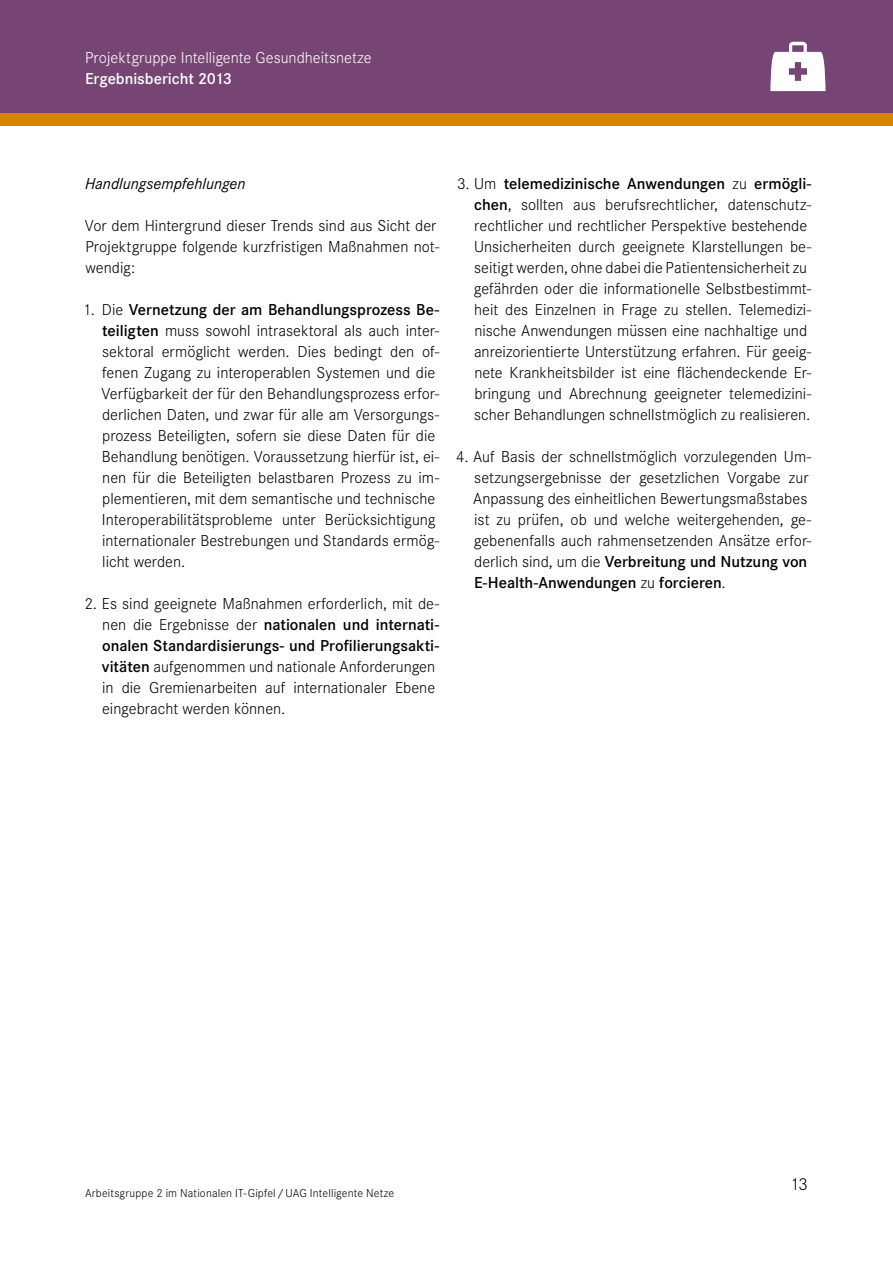
<style>
.page{position:relative;width:893px;height:1263px;background:#fff}
.page>*{position:absolute;margin:0;border:0;box-sizing:border-box;transform-origin:0 0}
.t1{font:300 18px "Corporate S";color:#000}
.t2{font:300 16.5px/21px "Corporate S";color:#000}
.t3{font:300 16.5px "Corporate S";color:#fff}
.t4{font:italic 16.5px "Corporate S";color:#000}
.t5{font:600 16.5px "Corporate S";color:#fff}
.t6{font:300 12px "Corporate S";letter-spacing:.015em;color:#000}
.s1{font-weight:600}
</style>
<div class="page">
<div style="left:446px;top:0;width:447px;height:120px;background:#774574"></div>
<div style="left:0;top:0;width:446px;height:120px;background:#774574"></div>
<div style="left:0;top:113px;width:893px;height:13px;background:#d78200"></div>
<svg style="left:770px;top:42px;width:55px;height:49px"></svg>
<p class="t3" style="left:85px;top:49px;width:288px">Projektgruppe Intelligente Gesundheitsnetze</p>
<p class="t5" style="left:85px;top:69px;width:149px">Ergebnisbericht 2013</p>
<p class="t4" style="left:85px;top:174px;width:162px">Handlungsempfehlungen</p>
<p class="t2" style="left:85px;top:215px;width:356px">Vor dem Hintergrund dieser Trends sind aus Sicht der<br>Projektgruppe folgende kurzfristigen Maßnahmen not&shy;wendig:</p>
<p class="t2" style="left:101px;top:299px;width:339px;text-indent:-18px">1. Die <span class="s1">Vernetzung der am Behandlungsprozess Be&shy;teiligten</span> muss sowohl intrasektoral als auch inter&shy;sektoral ermöglicht werden. Dies bedingt den of&shy;fenen Zugang zu interoperablen Systemen und die Verfügbarkeit der für den Behandlungsprozess erfor&shy;derlichen Daten, und zwar für alle am Versorgungs&shy;prozess Beteiligten, sofern sie diese Daten für die Behandlung benötigen. Voraussetzung hierfür ist, ei&shy;nen für die Beteiligten belastbaren Prozess zu im&shy;plementieren, mit dem semantische und technische Interoperabilitätsprobleme unter Berücksichtigung internationaler Bestrebungen und Standards ermög&shy;licht werden.</p>
<p class="t2" style="left:102px;top:593px;width:339px;text-indent:-18px">2. Es sind geeignete Maßnahmen erforderlich, mit de&shy;nen die Ergebnisse der <span class="s1">nationalen und internati&shy;onalen Standardisierungs- und Profilierungsakti&shy;vitäten</span> aufgenommen und nationale Anforderungen in die Gremienarbeiten auf internationaler Ebene eingebracht werden können.</p>
<p class="t2" style="left:474px;top:173px;width:339px;text-indent:-17px">3. Um <span class="s1">telemedizinische Anwendungen</span> zu <span class="s1">ermögli&shy;chen</span>, sollten aus berufsrechtlicher, datenschutz&shy;rechtlicher und rechtlicher Perspektive bestehende Unsicherheiten durch geeignete Klarstellungen be&shy;seitigt werden, ohne dabei die Patientensicherheit zu gefährden oder die informationelle Selbstbestimmt&shy;heit des Einzelnen in Frage zu stellen. Telemedizi&shy;nische Anwendungen müssen eine nachhaltige und anreizorientierte Unterstützung erfahren. Für geeig&shy;nete Krankheitsbilder ist eine flächendeckende Er&shy;bringung und Abrechnung geeigneter telemedizini&shy;scher Behandlungen schnellstmöglich zu realisieren.</p>
<p class="t2" style="left:473px;top:446px;width:340px;text-indent:-17px">4. Auf Basis der schnellstmöglich vorzulegenden Um&shy;setzungsergebnisse der gesetzlichen Vorgabe zur Anpassung des einheitlichen Bewertungsmaßstabes ist zu prüfen, ob und welche weitergehenden, ge&shy;gebenenfalls auch rahmensetzenden Ansätze erfor&shy;derlich sind, um die <span class="s1">Verbreitung und Nutzung von E-Health-Anwendungen</span> zu <span class="s1">forcieren</span>.</p>
<p class="t6" style="left:85px;top:1186px;width:311px">Arbeitsgruppe 2 im Nationalen IT-Gipfel/UAG Intelligente Netze</p>
<p class="t1" style="left:791px;top:1174px;width:19px">13</p>
</div>
